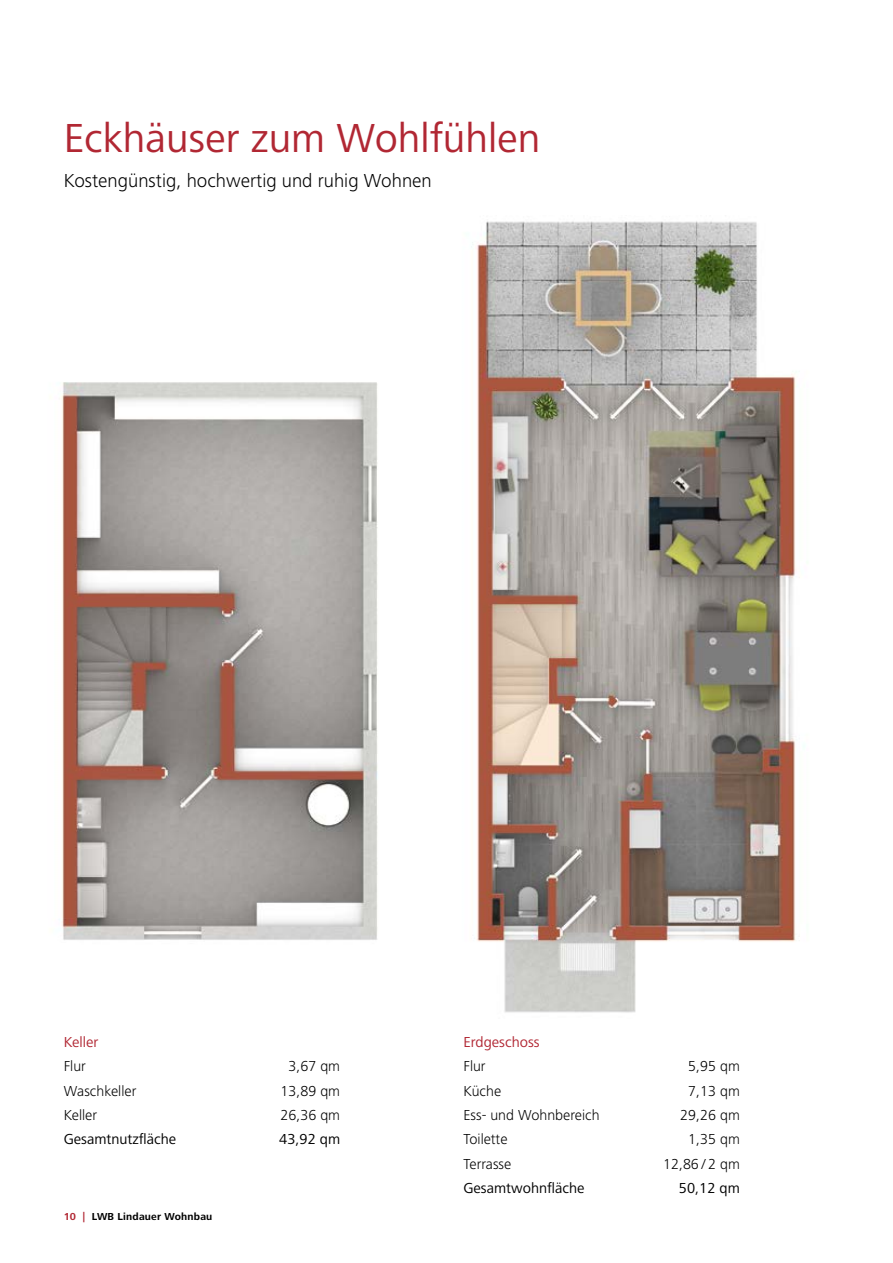
<style>
.page{position:relative;width:893px;height:1263px;background:#fff}
.page>*{position:absolute;margin:0;border:0;box-sizing:border-box;transform-origin:0 0}
.t1{font:42px "Frutiger Next LT";color:#b12733}
.t2{font:300 19.5px "Frutiger Next LT";color:#000}
.t3{font:300 15px "Frutiger Next LT";color:#000}
.t4{font:15px "Frutiger Next LT";color:#000}
.t5{font:15px "Frutiger Next LT";color:#b12733}
.t6{font:700 10.5px "Frutiger Next LT";letter-spacing:.015em;color:#000}
.s1{color:#b12733}
</style>
<div class="page">
<img style="left:471px;top:221px;width:334px;height:792px">
<img style="left:59px;top:382px;width:319px;height:558px">
<h1 class="t1" style="left:64px;top:114px;width:478px">Eckhäuser zum Wohlfühlen</h1>
<h2 class="t2" style="left:64px;top:170px;width:370px">Kostengünstig, hochwertig und ruhig Wohnen</h2>
<p class="t5" style="left:64px;top:1034px;width:36px">Keller</p>
<p class="t3" style="left:64px;top:1058px;width:24px">Flur</p>
<p class="t3" style="left:289px;top:1058px;width:53px">3,67 qm</p>
<p class="t3" style="left:64px;top:1082px;width:74px">Waschkeller</p>
<p class="t3" style="left:281px;top:1082px;width:61px">13,89 qm</p>
<p class="t3" style="left:64px;top:1107px;width:35px">Keller</p>
<p class="t3" style="left:281px;top:1107px;width:61px">26,36 qm</p>
<p class="t4" style="left:64px;top:1131px;width:114px">Gesamtnutzfläche</p>
<p class="t4" style="left:279px;top:1131px;width:62px">43,92 qm</p>
<p class="t6" style="left:64px;top:1211px;width:150px"><span class="s1">10 |</span> LWB Lindauer Wohnbau</p>
<p class="t5" style="left:463px;top:1034px;width:78px">Erdgeschoss</p>
<p class="t3" style="left:463px;top:1058px;width:24px">Flur</p>
<p class="t3" style="left:688px;top:1058px;width:53px">5,95 qm</p>
<p class="t3" style="left:463px;top:1082px;width:39px">Küche</p>
<p class="t3" style="left:688px;top:1082px;width:53px">7,13 qm</p>
<p class="t3" style="left:463px;top:1107px;width:138px">Ess- und Wohnbereich</p>
<p class="t3" style="left:680px;top:1107px;width:61px">29,26 qm</p>
<p class="t3" style="left:463px;top:1131px;width:46px">Toilette</p>
<p class="t3" style="left:688px;top:1131px;width:53px">1,35 qm</p>
<p class="t3" style="left:463px;top:1155px;width:49px">Terrasse</p>
<p class="t3" style="left:663px;top:1155px;width:78px">12,86 / 2 qm</p>
<p class="t4" style="left:463px;top:1180px;width:123px">Gesamtwohnfläche</p>
<p class="t4" style="left:679px;top:1180px;width:62px">50,12 qm</p>
</div>
